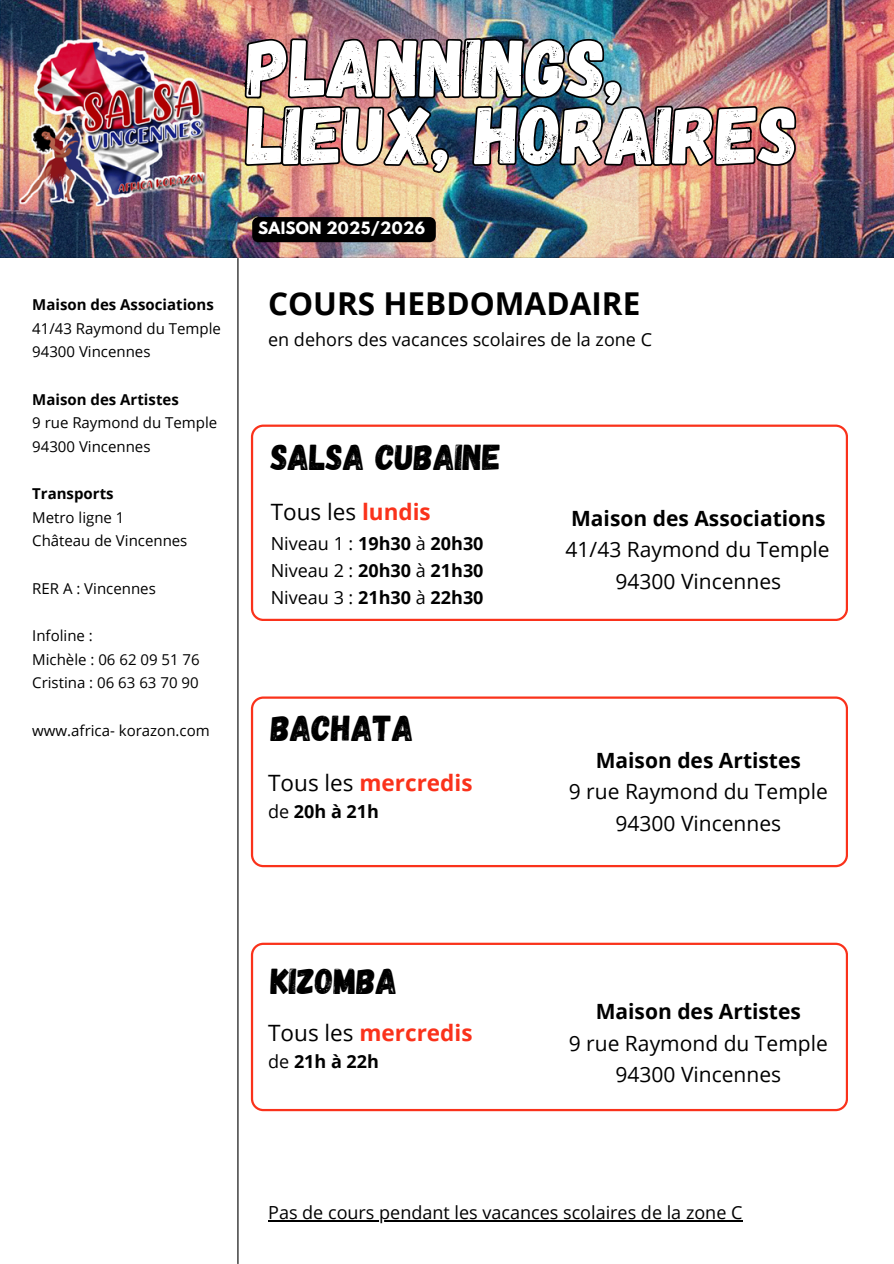
<style>
.page{position:relative;width:894px;height:1264px;background:#fff}
.page>*{position:absolute;margin:0;border:0;box-sizing:border-box;transform-origin:0 0}
.t1{font:81px/67.5px "Gagalin";color:#fff}
.t2{font:36px "Gagalin";color:#000}
.t3{font:700 31.5px "Open Sans";color:#000}
.t4{font:700 22.5px "Open Sans";color:#fa321b}
.t5{font:22.5px "Open Sans";color:#000}
.t6{font:21px/31.5px "Open Sans";color:#000;text-align:center}
.t7{font:18px "Open Sans";color:#000}
.t8{font:700 18px/27px "Open Sans";color:#000;text-align:justify}
.t9{font:15px "Open Sans";color:#000}
.t10{font:700 15px "Open Sans";color:#000}
.t11{font:700 15px "League Spartan";letter-spacing:.02em;color:#fff}
.s1{font-weight:700;color:#fa321b}
.s2{font-weight:400}
.s3{font-weight:400;color:#000}
.s4{font-weight:700}
</style>
<div class="page">
<img style="left:0;top:0;width:893px;height:258px">
<hr style="left:237px;top:258px;width:1px;height:1005px;background:#000">
<svg style="left:251px;top:424px;width:596px;height:196px"></svg>
<svg style="left:251px;top:696px;width:596px;height:171px"></svg>
<svg style="left:251px;top:942px;width:596px;height:169px"></svg>
<hr style="left:268px;top:1220px;width:474px;height:1px;background:#000">
<img style="left:195px;top:0;width:48px;height:381px">
<img style="left:243px;top:0;width:555px;height:258px">
<div style="left:252px;top:217px;width:183px;height:25px;background:#000"></div>
<p class="t10" style="left:32px;top:294px;width:183px">Maison des Associations</p>
<p class="t9" style="left:32px;top:317px;width:190px">41/43 Raymond du Temple</p>
<p class="t9" style="left:32px;top:341px;width:120px">94300 Vincennes</p>
<p class="t10" style="left:32px;top:388px;width:148px">Maison des Artistes</p>
<p class="t9" style="left:32px;top:412px;width:186px">9 rue Raymond du Temple</p>
<p class="t9" style="left:32px;top:436px;width:120px">94300 Vincennes</p>
<p class="t10" style="left:32px;top:483px;width:83px">Transports</p>
<p class="t9" style="left:32px;top:506px;width:94px">Metro ligne 1</p>
<p class="t9" style="left:32px;top:530px;width:157px">Château de Vincennes</p>
<p class="t9" style="left:32px;top:577px;width:125px">RER A : Vincennes</p>
<p class="t9" style="left:32px;top:625px;width:62px">Infoline :</p>
<h4 class="t9" style="left:32px;top:648px;width:169px">Michèle : 06 62 09 51 76</h4>
<h2 class="t9" style="left:32px;top:672px;width:168px">Cristina : 06 63 63 70 90</h2>
<h4 class="t9" style="left:32px;top:719px;width:179px">www.africa- korazon.com</h4>
<p class="t1" style="left:247px;top:30px;width:552px">PLANNINGS,<br>LIEUX, HORAIRES</p>
<h3 class="t11" style="left:258px;top:220px;width:168px">SAISON 2025/2026</h3>
<p class="t3" style="left:268px;top:281px;width:373px">COURS HEBDOMADAIRE</p>
<p class="t7" style="left:268px;top:326px;width:385px">en dehors des vacances scolaires de la zone C</p>
<p class="t2" style="left:270px;top:434px;width:232px">SALSA CUBAINE</p>
<h3 class="t5" style="left:270px;top:496px;width:161px">Tous les <span class="s1">lundis</span></h3>
<h3 class="t8" style="left:270px;top:529px;width:214px"><span class="s2">Niveau 1 :</span> 19h30 <span class="s2">à</span> 20h30<br><span class="s2">Niveau 2 :</span> 20h30 <span class="s2">à</span> 21h30<br><span class="s2">Niveau 3 :</span> 21h30 <span class="s2">à</span> 22h30</h3>
<h1 class="t2" style="left:270px;top:704px;width:144px">BACHATA</h1>
<h3 class="t4" style="left:268px;top:766px;width:206px"><span class="s3">Tous les</span> mercredis</h3>
<p class="t8" style="left:268px;top:797px;width:112px"><span class="s2">de</span> 20h à 21h</p>
<h2 class="t6" style="left:565px;top:502px;width:265px"><span class="s4">Maison des Associations<br></span>41/43 Raymond du Temple<br>94300 Vincennes</h2>
<h3 class="t6" style="left:568px;top:743px;width:260px"><span class="s4">Maison des Artistes<br></span>9 rue Raymond du Temple<br>94300 Vincennes</h3>
<h5 class="t2" style="left:270px;top:957px;width:128px">KIZOMBA</h5>
<p class="t4" style="left:268px;top:1016px;width:206px"><span class="s3">Tous les</span> mercredis</p>
<p class="t8" style="left:268px;top:1047px;width:112px"><span class="s2">de</span> 21h à 22h</p>
<h2 class="t6" style="left:568px;top:995px;width:260px"><span class="s4">Maison des Artistes<br></span>9 rue Raymond du Temple<br>94300 Vincennes</h2>
<p class="t7" style="left:268px;top:1199px;width:475px">Pas de cours pendant les vacances scolaires de la zone C</p>
</div>
